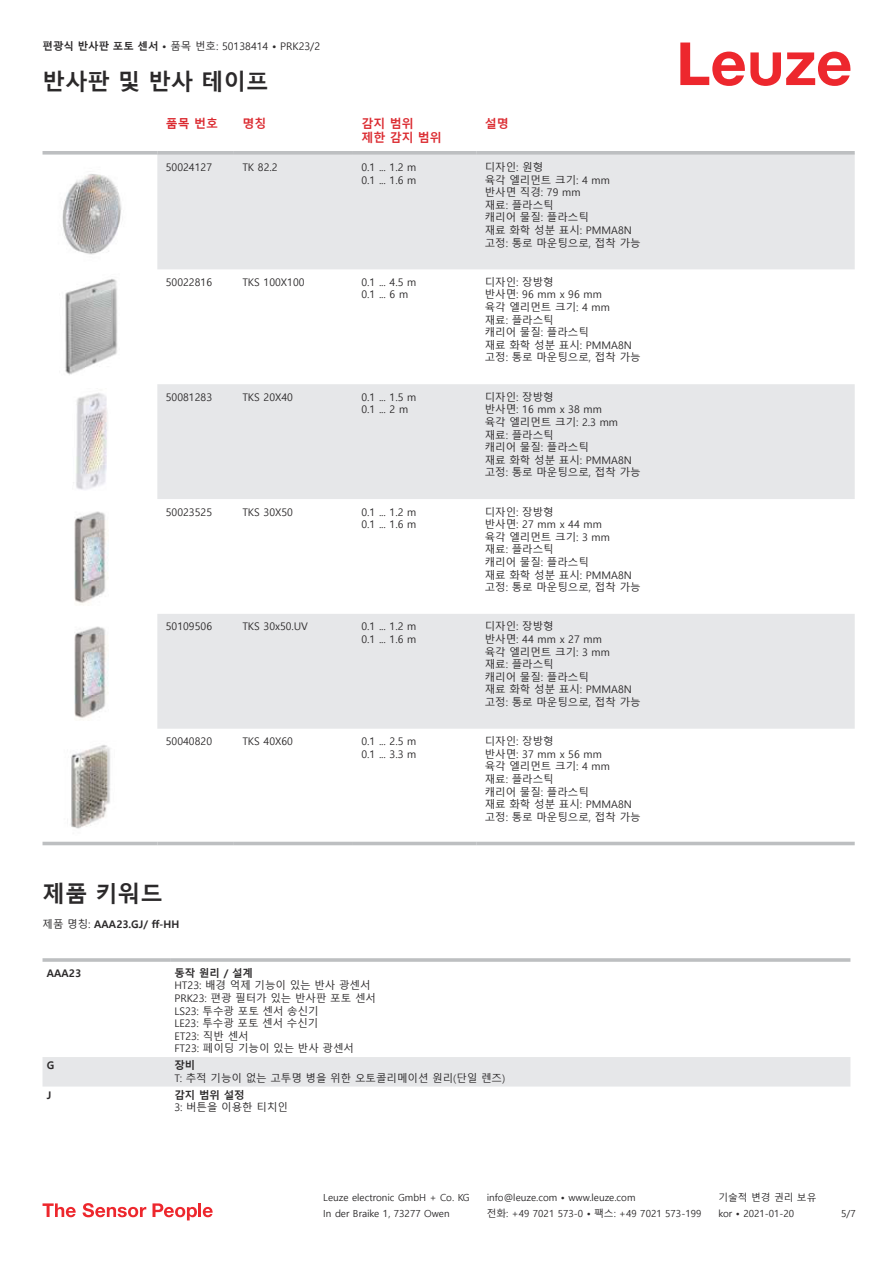
<style>
.page{position:relative;width:893px;height:1263px;background:#fff}
.page>*{position:absolute;margin:0;border:0;box-sizing:border-box;transform-origin:0 0}
.t1{font:700 22.5px "Malgun Gothic";color:#2b292a}
.t2{font:700 12px/14.4px "Malgun Gothic";color:#db2a30}
.t3{font:10.5px/12.6px "Malgun Gothic";color:#2b292a}
.t4{font:700 10.5px "Malgun Gothic";color:#2b292a}
.t5{font:9.75px "Malgun Gothic";color:#2b292a}
.s1{font-weight:700}
.s2{font-weight:400}
</style>
<div class="page">
<svg style="left:680px;top:43px;width:170px;height:43px"></svg>
<svg style="left:157px;top:155px;width:698px;height:574px;fill:#e6e7e9"></svg>
<svg style="left:43px;top:151px;width:114px;height:4px"></svg>
<svg style="left:157px;top:151px;width:77px;height:4px"></svg>
<svg style="left:234px;top:151px;width:119px;height:4px"></svg>
<svg style="left:353px;top:151px;width:123px;height:4px"></svg>
<svg style="left:476px;top:151px;width:379px;height:4px;background:#c1c3c5"></svg>
<hr style="left:43px;top:842px;width:114px;height:3px;background:#bdbfc1">
<hr style="left:157px;top:842px;width:77px;height:3px;background:#bdbfc1">
<hr style="left:234px;top:842px;width:119px;height:3px;background:#bdbfc1">
<hr style="left:353px;top:842px;width:123px;height:3px;background:#bdbfc1">
<hr style="left:476px;top:842px;width:379px;height:3px;background:#bdbfc1">
<img style="left:62px;top:174px;width:60px;height:81px">
<img style="left:65px;top:279px;width:53px;height:96px">
<img style="left:73px;top:393px;width:34px;height:97px">
<img style="left:74px;top:511px;width:34px;height:94px">
<img style="left:74px;top:626px;width:34px;height:94px">
<img style="left:70px;top:745px;width:40px;height:84px">
<svg style="left:43px;top:1086px;width:807px;height:1px"></svg>
<div style="left:43px;top:1057px;width:807px;height:29px;background:#e6e7e9"></div>
<hr style="left:43px;top:958px;width:127px;height:4px;background:#c3c5c7">
<hr style="left:170px;top:958px;width:680px;height:4px;background:#c6c8c9">
<svg style="left:43px;top:1203px;width:33px;height:14px"></svg>
<svg style="left:83px;top:1203px;width:63px;height:14px"></svg>
<svg style="left:153px;top:1203px;width:44px;height:17px"></svg>
<hr style="left:198px;top:1203px;width:3px;height:14px;background:#ed272d">
<svg style="left:203px;top:1207px;width:10px;height:10px"></svg>
<p class="t3" style="left:43px;top:40px;width:279px"><span class="s1">편광식 반사판 포토 센서 •</span> 품목 번호: 50138414 <span class="s1">•</span> PRK23/2</p>
<h1 class="t1" style="left:43px;top:69px;width:228px">반사판 및 반사 테이프</h1>
<p class="t2" style="left:166px;top:116px;width:54px">품목 번호</p>
<p class="t2" style="left:242px;top:116px;width:25px">명칭</p>
<p class="t2" style="left:361px;top:116px;width:82px">감지 범위<br>제한 감지 범위</p>
<p class="t2" style="left:485px;top:116px;width:25px">설명</p>
<p class="t3" style="left:166px;top:161px;width:48px">50024127</p>
<p class="t3" style="left:242px;top:161px;width:37px">TK 82.2</p>
<p class="t3" style="left:361px;top:161px;width:56px">0.1 ... 1.2 m<br>0.1 ... 1.6 m</p>
<p class="t3" style="left:485px;top:161px;width:157px">디자인: 원형<br>육각 엘리먼트 크기: 4 mm 반사면 직경: 79 mm<br>재료: 플라스틱<br>캐리어 물질: 플라스틱<br>재료 화학 성분 표시: PMMA8N 고정: 통로 마운팅으로, 접착 가능</p>
<p class="t3" style="left:166px;top:276px;width:48px">50022816</p>
<p class="t3" style="left:242px;top:276px;width:64px">TKS 100X100</p>
<p class="t3" style="left:361px;top:276px;width:56px">0.1 ... 4.5 m<br>0.1 ... 6 m</p>
<p class="t3" style="left:485px;top:276px;width:157px">디자인: 장방형<br>반사면: 96 mm x 96 mm<br>육각 엘리먼트 크기: 4 mm<br>재료: 플라스틱<br>캐리어 물질: 플라스틱<br>재료 화학 성분 표시: PMMA8N 고정: 통로 마운팅으로, 접착 가능</p>
<p class="t3" style="left:166px;top:391px;width:48px">50081283</p>
<p class="t3" style="left:242px;top:391px;width:52px">TKS 20X40</p>
<p class="t3" style="left:361px;top:391px;width:56px">0.1 ... 1.5 m<br>0.1 ... 2 m</p>
<p class="t3" style="left:485px;top:391px;width:157px">디자인: 장방형<br>반사면: 16 mm x 38 mm<br>육각 엘리먼트 크기: 2.3 mm 재료: 플라스틱<br>캐리어 물질: 플라스틱<br>재료 화학 성분 표시: PMMA8N 고정: 통로 마운팅으로, 접착 가능</p>
<p class="t3" style="left:166px;top:506px;width:48px">50023525</p>
<p class="t3" style="left:242px;top:506px;width:52px">TKS 30X50</p>
<p class="t3" style="left:361px;top:506px;width:56px">0.1 ... 1.2 m<br>0.1 ... 1.6 m</p>
<p class="t3" style="left:485px;top:506px;width:157px">디자인: 장방형<br>반사면: 27 mm x 44 mm<br>육각 엘리먼트 크기: 3 mm<br>재료: 플라스틱<br>캐리어 물질: 플라스틱<br>재료 화학 성분 표시: PMMA8N 고정: 통로 마운팅으로, 접착 가능</p>
<p class="t3" style="left:166px;top:620px;width:48px">50109506</p>
<p class="t3" style="left:242px;top:620px;width:67px">TKS 30x50.UV</p>
<p class="t3" style="left:361px;top:620px;width:56px">0.1 ... 1.2 m<br>0.1 ... 1.6 m</p>
<p class="t3" style="left:485px;top:620px;width:157px">디자인: 장방형<br>반사면: 44 mm x 27 mm<br>육각 엘리먼트 크기: 3 mm<br>재료: 플라스틱<br>캐리어 물질: 플라스틱<br>재료 화학 성분 표시: PMMA8N 고정: 통로 마운팅으로, 접착 가능</p>
<p class="t3" style="left:166px;top:735px;width:48px">50040820</p>
<p class="t3" style="left:242px;top:735px;width:52px">TKS 40X60</p>
<p class="t3" style="left:361px;top:735px;width:56px">0.1 ... 2.5 m<br>0.1 ... 3.3 m</p>
<p class="t3" style="left:485px;top:735px;width:157px">디자인: 장방형<br>반사면: 37 mm x 56 mm<br>육각 엘리먼트 크기: 4 mm<br>재료: 플라스틱<br>캐리어 물질: 플라스틱<br>재료 화학 성분 표시: PMMA8N 고정: 통로 마운팅으로, 접착 가능</p>
<h1 class="t1" style="left:43px;top:881px;width:122px">제품 키워드</h1>
<p class="t4" style="left:43px;top:918px;width:139px"><span class="s2">제품 명칭:</span> AAA23.GJ/ ff-HH</p>
<p class="t4" style="left:47px;top:967px;width:36px">AAA23</p>
<p class="t4" style="left:174px;top:967px;width:80px">동작 원리 / 설계</p>
<p class="t3" style="left:174px;top:979px;width:203px">HT23: 배경 억제 기능이 있는 반사 광센서<br>PRK23: 편광 필터가 있는 반사판 포토 센서<br>LS23: 투수광 포토 센서 송신기<br>LE23: 투수광 포토 센서 수신기<br>ET23: 직반 센서<br>FT23: 페이딩 기능이 있는 반사 광센서</p>
<p class="t4" style="left:47px;top:1059px;width:9px">G</p>
<p class="t4" style="left:174px;top:1059px;width:22px">장비</p>
<p class="t3" style="left:174px;top:1072px;width:332px">T: 추적 기능이 없는 고투명 병을 위한 오토콜리메이션 원리(단일 렌즈)</p>
<p class="t4" style="left:47px;top:1089px;width:6px">J</p>
<p class="t4" style="left:174px;top:1089px;width:72px">감지 범위 설정</p>
<p class="t3" style="left:174px;top:1101px;width:115px">3: 버튼을 이용한 티치인</p>
<p class="t5" style="left:323px;top:1192px;width:148px">Leuze electronic GmbH + Co. KG</p>
<p class="t5" style="left:487px;top:1192px;width:150px">info@leuze.com • www.leuze.com</p>
<p class="t5" style="left:718px;top:1192px;width:100px">기술적 변경 권리 보유</p>
<p class="t5" style="left:323px;top:1208px;width:128px">In der Braike 1, 73277 Owen</p>
<p class="t5" style="left:487px;top:1208px;width:216px">전화: +49 7021 573-0 • 팩스: +49 7021 573-199</p>
<p class="t5" style="left:718px;top:1208px;width:77px">kor • 2021-01-20</p>
<p class="t5" style="left:841px;top:1208px;width:16px">5 /7</p>
</div>
